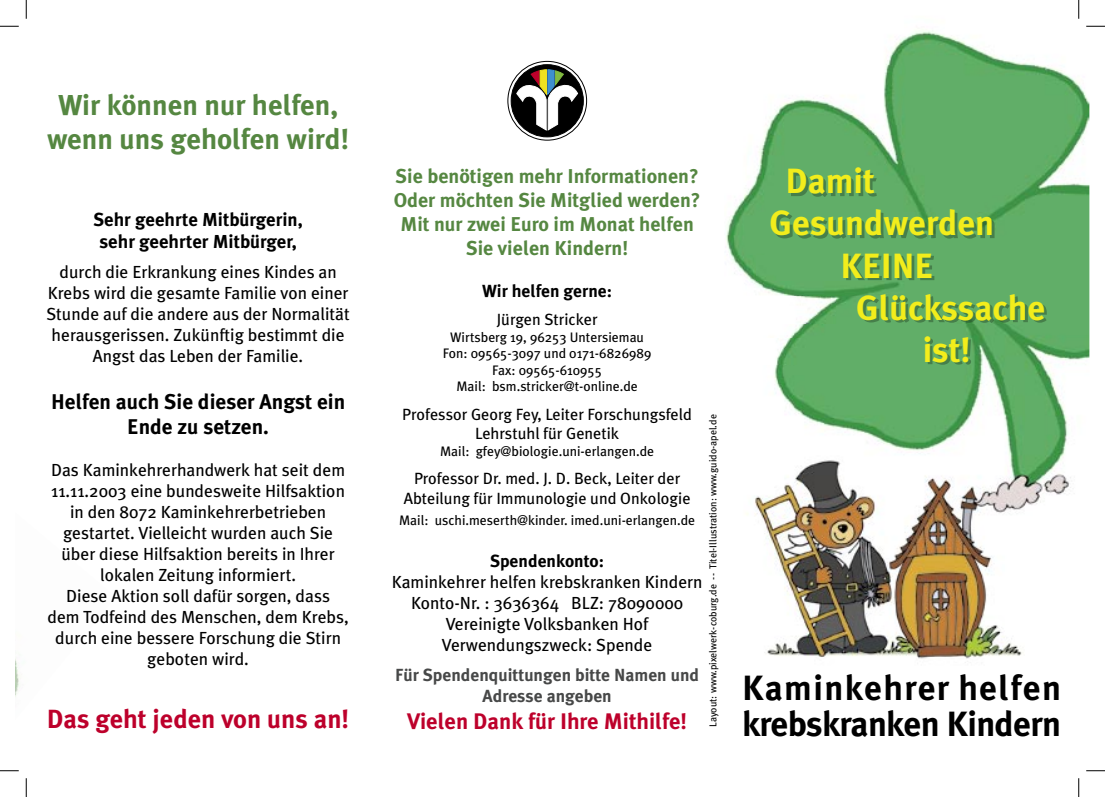
<style>
.page{position:relative;width:1105px;height:797px;background:#fff}
.page>*{position:absolute;margin:0;border:0;box-sizing:border-box;transform-origin:0 0}
.t1{font:700 35px "Meta Plus";color:#f2ed1c}
.t2{font:700 35px/36.2px "Meta Plus";letter-spacing:-.02em;color:#000}
.t3{font:700 28.75px/34.5px "Meta Plus";color:#558741;text-align:center}
.t4{font:700 26.25px "Meta Plus";color:#bd002b}
.t5{font:700 22.5px "Meta Plus";color:#bd002b}
.t6{font:700 21.25px/25.5px "Meta Plus";color:#000;text-align:center}
.t7{font:700 20px/24px "Meta Plus";color:#558741;text-align:center}
.t8{font:700 18.75px/22.5px "Meta Plus";color:#000;text-align:center}
.t9{font:17.5px/21px "Meta Plus";color:#000;text-align:center}
.t10{font:700 17.5px/21px "Meta Plus";color:#474848;text-align:center}
.t11{font:700 17.5px "Meta Plus";color:#000}
.t12{font:16.25px/19.5px "Meta Plus";color:#000;text-align:center}
.t13{font:13.75px/16.5px "Meta Plus";color:#000;text-align:center}
.t14{font:10px "Meta Plus";color:#000}
</style>
<div class="page">
<img style="left:726px;top:16px;width:363px;height:765px">
<img style="left:791px;top:170px;width:86px;height:27px">
<img style="left:756px;top:212px;width:241px;height:27px">
<img style="left:756px;top:256px;width:180px;height:24px">
<img style="left:756px;top:296px;width:315px;height:27px">
<img style="left:756px;top:338px;width:215px;height:27px">
<div style="left:511px;top:65px;width:72px;height:72px;background:#000;border-radius:50%"></div>
<svg style="left:516px;top:61px;width:62px;height:69px"></svg>
<svg style="left:0;top:25px;width:19px;height:2px"></svg>
<svg style="left:1086px;top:25px;width:19px;height:2px"></svg>
<svg style="left:0;top:770px;width:19px;height:1px"></svg>
<svg style="left:1086px;top:770px;width:19px;height:1px"></svg>
<svg style="left:25px;top:0;width:2px;height:19px"></svg>
<svg style="left:25px;top:778px;width:2px;height:19px"></svg>
<svg style="left:1078px;top:0;width:1px;height:19px"></svg>
<svg style="left:1078px;top:778px;width:1px;height:19px"></svg>
<h2 class="t3" style="left:47px;top:87px;width:304px">Wir können nur helfen, wenn uns geholfen wird!</h2>
<p class="t8" style="left:93px;top:208px;width:211px">Sehr geehrte Mitbürgerin, sehr geehrter Mitbürger,</p>
<p class="t9" style="left:46px;top:261px;width:305px">durch die Erkrankung eines Kindes an Krebs wird die gesamte Familie von einer Stunde auf die andere aus der Normalität herausgerissen. Zukünftig bestimmt die Angst das Leben der Familie.</p>
<p class="t6" style="left:51px;top:388px;width:296px">Helfen auch Sie dieser Angst ein<br>Ende zu setzen.</p>
<p class="t9" style="left:47px;top:459px;width:303px">Das Kaminkehrerhandwerk hat seit dem 11.11.2003 eine bundesweite Hilfsaktion in den 8072 Kaminkehrerbetrieben gestartet. Vielleicht wurden auch Sie über diese Hilfsaktion bereits in Ihrer lokalen Zeitung informiert.<br>Diese Aktion soll dafür sorgen, dass<br>dem Todfeind des Menschen, dem Krebs, durch eine bessere Forschung die Stirn geboten wird.</p>
<h3 class="t4" style="left:47px;top:704px;width:304px">Das geht jeden von uns an!</h3>
<p class="t7" style="left:394px;top:164px;width:308px">Sie benötigen mehr Informationen?<br>Oder möchten Sie Mitglied werden?<br>Mit nur zwei Euro im Monat helfen<br>Sie vielen Kindern!</p>
<p class="t11" style="left:482px;top:280px;width:131px">Wir helfen gerne:</p>
<p class="t12" style="left:497px;top:310px;width:102px">Jürgen Stricker</p>
<p class="t13" style="left:443px;top:328px;width:210px">Wirtsberg 19, 96253 Untersiemau<br>Fon: 09565-3097 und 0171-6826989<br>Fax: 09565-610955<br>Mail: bsm.stricker@t-online.de</p>
<p class="t12" style="left:402px;top:404px;width:291px">Professor Georg Fey, Leiter Forschungsfeld<br>Lehrstuhl für Genetik</p>
<p class="t13" style="left:440px;top:442px;width:215px">Mail: gfey@biologie.uni-erlangen.de</p>
<p class="t12" style="left:404px;top:469px;width:288px">Professor Dr. med. J. D. Beck, Leiter der<br>Abteilung für Immunologie und Onkologie</p>
<p class="t13" style="left:399px;top:511px;width:298px">Mail: uschi.meserth@kinder. imed.uni-erlangen.de</p>
<p class="t11" style="left:490px;top:550px;width:116px">Spendenkonto:</p>
<p class="t9" style="left:392px;top:571px;width:312px">Kaminkehrer helfen krebskranken Kindern Konto-Nr. : 3636364 BLZ: 78090000<br>Vereinigte Volksbanken Hof Verwendungszweck: Spende</p>
<p class="t10" style="left:395px;top:664px;width:305px">Für Spendenquittungen bitte Namen und<br>Adresse angeben</p>
<p class="t5" style="left:407px;top:708px;width:282px">Vielen Dank für Ihre Mithilfe!</p>
<p class="t14" style="left:707px;top:727px;width:314px;rotate:-90deg">Layout: www.pixelwerk-coburg.de -- Titel-Illustration: www.guido-apel.de</p>
<h1 class="t1" style="left:785px;top:161px;width:91px">Damit</h1>
<h1 class="t1" style="left:770px;top:203px;width:226px">Gesundwerden</h1>
<h1 class="t1" style="left:840px;top:245px;width:94px">KEINE</h1>
<h1 class="t1" style="left:856px;top:287px;width:191px">Glückssache</h1>
<h1 class="t1" style="left:923px;top:329px;width:50px">ist!</h1>
<h1 class="t2" style="left:742px;top:669px;width:320px">Kaminkehrer helfen krebskranken Kindern</h1>
</div>
